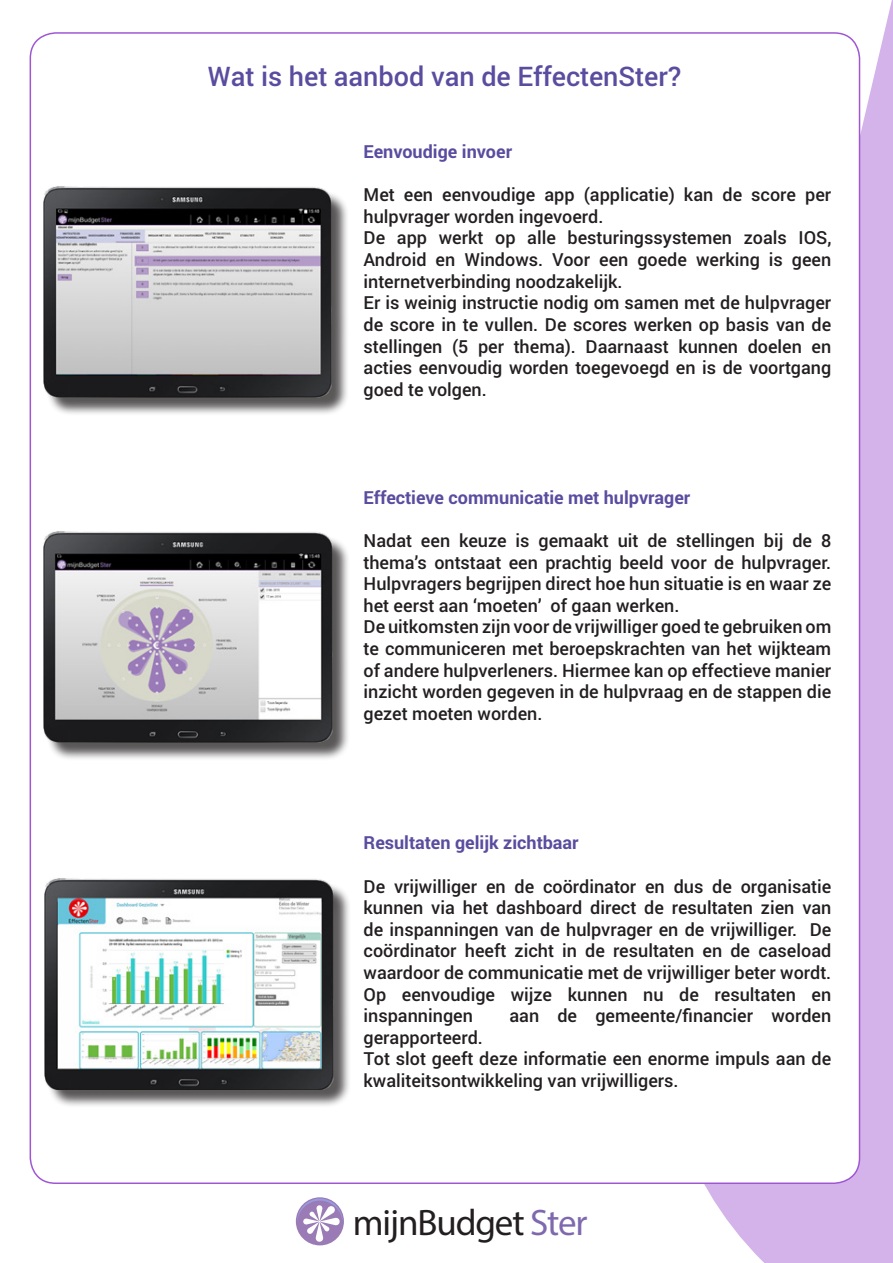
<style>
.page{position:relative;width:893px;height:1263px;background:#fff}
.page>*{position:absolute;margin:0;border:0;box-sizing:border-box;transform-origin:0 0}
.t1{font:36.9px "Myriad Pro";letter-spacing:-.03em;color:#231f20}
.t2{font:500 27px "Roboto";color:#5a4c9f}
.t3{font:500 18px/21.6px "Roboto";color:#231f20;text-align:justify}
.t4{font:700 18px "Roboto";color:#5a4c9f}
.s1{color:#7f69ae}
</style>
<div class="page">
<svg style="left:704px;top:0;width:189px;height:1263px;fill:#d4b3eb"></svg>
<div style="left:296px;top:1197px;width:48px;height:48px;background:#9a7bb6;border-radius:50%"></div>
<svg style="left:297px;top:1198px;width:46px;height:44px"></svg>
<div style="left:30px;top:33px;width:829px;height:1150px;background:#fff;border-radius:26px"></div>
<div style="left:46px;top:189px;width:304px;height:227px;background:#231f20;opacity:.75"></div>
<img style="left:43px;top:186px;width:289px;height:211px">
<div style="left:46px;top:534px;width:304px;height:227px;background:#231f20;opacity:.75"></div>
<img style="left:44px;top:531px;width:289px;height:211px">
<div style="left:47px;top:881px;width:304px;height:227px;background:#231f20;opacity:.75"></div>
<img style="left:45px;top:878px;width:289px;height:211px">
<p class="t2" style="left:208px;top:58px;width:475px">Wat is het aanbod van de EffectenSter?</p>
<p class="t4" style="left:364px;top:139px;width:150px">Eenvoudige invoer</p>
<p class="t3" style="left:364px;top:183px;width:469px">Met een eenvoudige app (applicatie) kan de score per hulpvrager worden ingevoerd.</p>
<p class="t3" style="left:364px;top:227px;width:469px">De app werkt op alle besturingssystemen zoals IOS, Android en Windows. Voor een goede werking is geen internetverbinding noodzakelijk.</p>
<p class="t3" style="left:364px;top:291px;width:469px">Er is weinig instructie nodig om samen met de hulpvrager de score in te vullen. De scores werken op basis van de stellingen (5 per thema). Daarnaast kunnen doelen en acties eenvoudig worden toegevoegd en is de voortgang goed te volgen.</p>
<p class="t4" style="left:364px;top:485px;width:328px">Effectieve communicatie met hulpvrager</p>
<p class="t3" style="left:364px;top:529px;width:469px">Nadat een keuze is gemaakt uit de stellingen bij de 8 thema’s ontstaat een prachtig beeld voor de hulpvrager.<br>Hulpvragers begrijpen direct hoe hun situatie is en waar ze het eerst aan ‘moeten’ of gaan werken.</p>
<p class="t3" style="left:364px;top:615px;width:469px">De uitkomsten zijn voor de vrijwilliger goed te gebruiken om te communiceren met beroepskrachten van het wijkteam of andere hulpverleners. Hiermee kan op effectieve manier inzicht worden gegeven in de hulpvraag en de stappen die gezet moeten worden.</p>
<p class="t4" style="left:364px;top:830px;width:217px">Resultaten gelijk zichtbaar</p>
<p class="t3" style="left:364px;top:875px;width:469px">De vrijwilliger en de coördinator en dus de organisatie kunnen via het dashboard direct de resultaten zien van de inspanningen van de hulpvrager en de vrijwilliger. De coördinator heeft zicht in de resultaten en de caseload waardoor de communicatie met de vrijwilliger beter wordt.</p>
<p class="t3" style="left:364px;top:983px;width:469px">Op eenvoudige wijze kunnen nu de resultaten en inspanningen</p>
<p class="t3" style="left:509px;top:1004px;width:323px">aan de gemeente/financier worden</p>
<p class="t3" style="left:364px;top:1026px;width:121px">gerapporteerd.</p>
<p class="t3" style="left:364px;top:1047px;width:469px">Tot slot geeft deze informatie een enorme impuls aan de kwaliteitsontwikkeling van vrijwilligers.</p>
<p class="t1" style="left:353px;top:1200px;width:236px">mijnBudget <span class="s1">Ster</span></p>
</div>
